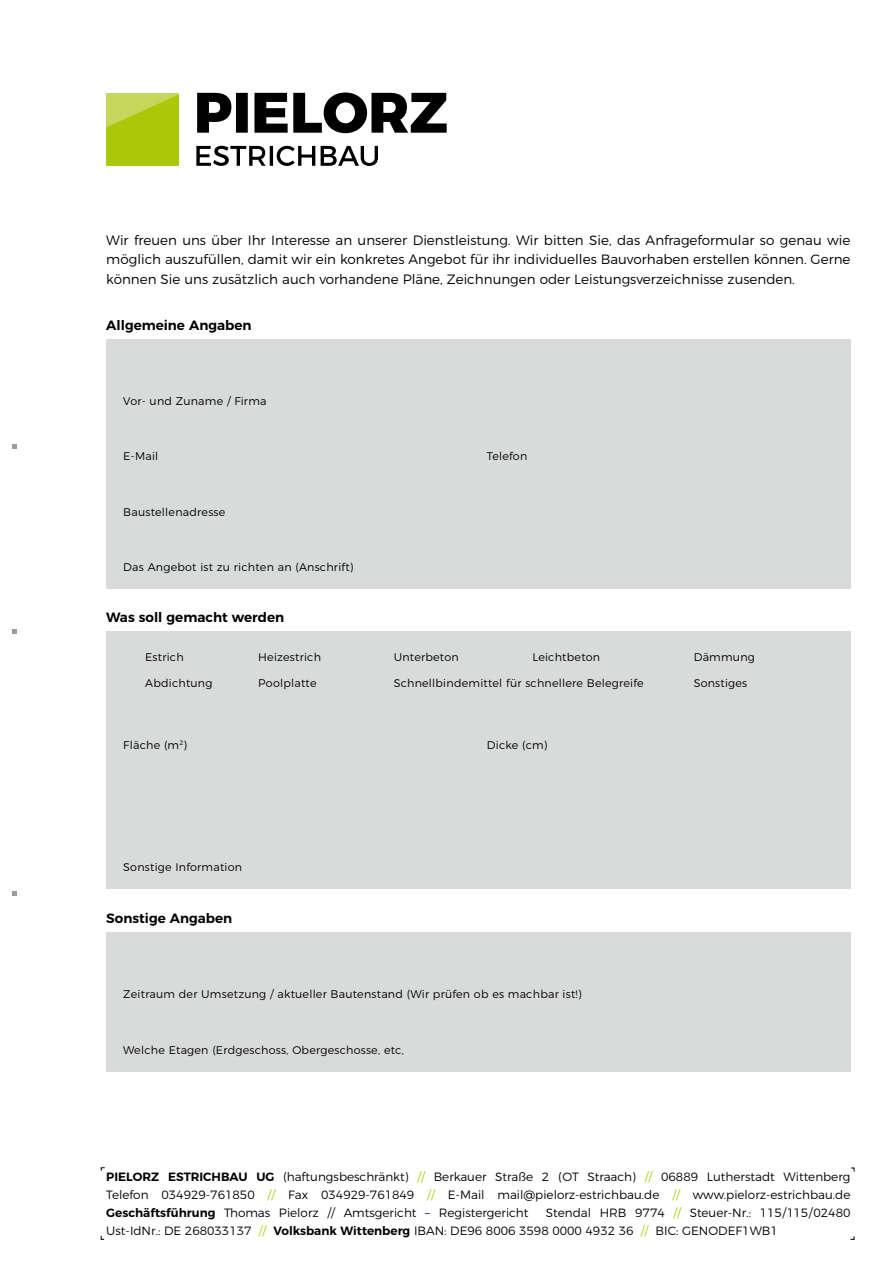
<style>
.page{position:relative;width:893px;height:1263px;background:#fff}
.page>*{position:absolute;margin:0;border:0;box-sizing:border-box;transform-origin:0 0}
.t1{font:300 13.5px/19.5px "Montserrat";color:#000;text-align:justify}
.t2{font:600 13.5px "Montserrat";color:#000}
.t3{font:300 12px/18px "Montserrat";color:#000;text-align:justify}
.t4{font:300 11.1px "Montserrat";letter-spacing:.02em;color:#000}
.s1{font-weight:600}
.s2{color:#aac807}
</style>
<div class="page">
<svg style="left:106px;top:94px;width:73px;height:72px;background:#b0cb1b"></svg>
<svg style="left:196px;top:146px;width:182px;height:20px"></svg>
<svg style="left:197px;top:92px;width:250px;height:41px"></svg>
<svg style="left:13px;top:444px;width:4px;height:5px"></svg>
<svg style="left:13px;top:629px;width:4px;height:5px"></svg>
<svg style="left:13px;top:891px;width:4px;height:4px"></svg>
<div style="left:106px;top:339px;width:744px;height:249px;background:#d9dada"></div>
<div style="left:106px;top:932px;width:744px;height:139px;background:#d9dada"></div>
<div style="left:106px;top:631px;width:744px;height:258px;background:#d9dada"></div>
<p class="t1" style="left:106px;top:229px;width:746px">Wir freuen uns über Ihr Interesse an unserer Dienstleistung. Wir bitten Sie, das Anfrageformular so genau wie möglich auszufüllen, damit wir ein konkretes Angebot für ihr individuelles Bauvorhaben erstellen können. Gerne können Sie uns zusätzlich auch vorhandene Pläne, Zeichnungen oder Leistungsverzeichnisse zusenden.</p>
<p class="t2" style="left:106px;top:314px;width:147px">Allgemeine Angaben</p>
<p class="t4" style="left:123px;top:392px;width:145px">Vor- und Zuname / Firma</p>
<p class="t4" style="left:123px;top:448px;width:37px">E-Mail</p>
<p class="t4" style="left:123px;top:503px;width:104px">Baustellenadresse</p>
<p class="t4" style="left:123px;top:558px;width:232px">Das Angebot ist zu richten an (Anschrift)</p>
<p class="t2" style="left:106px;top:607px;width:179px">Was soll gemacht werden</p>
<p class="t4" style="left:145px;top:648px;width:40px">Estrich</p>
<p class="t4" style="left:145px;top:674px;width:69px">Abdichtung</p>
<p class="t4" style="left:123px;top:736px;width:65px">Fläche (m<sup>2</sup>)</p>
<p class="t4" style="left:258px;top:648px;width:64px">Heizestrich</p>
<p class="t4" style="left:258px;top:674px;width:60px">Poolplatte</p>
<p class="t4" style="left:487px;top:448px;width:42px">Telefon</p>
<p class="t4" style="left:394px;top:648px;width:67px">Unterbeton</p>
<p class="t4" style="left:394px;top:674px;width:251px">Schnellbindemittel für schnellere Belegreife</p>
<p class="t4" style="left:532px;top:648px;width:69px">Leichtbeton</p>
<p class="t4" style="left:694px;top:648px;width:63px">Dämmung</p>
<p class="t4" style="left:694px;top:674px;width:55px">Sonstiges</p>
<p class="t4" style="left:487px;top:736px;width:62px">Dicke (cm)</p>
<p class="t4" style="left:123px;top:859px;width:120px">Sonstige Information</p>
<p class="t2" style="left:106px;top:907px;width:127px">Sonstige Angaben</p>
<p class="t4" style="left:123px;top:986px;width:460px">Zeitraum der Umsetzung / aktueller Bautenstand (Wir prüfen ob es machbar ist!)</p>
<p class="t4" style="left:123px;top:1041px;width:282px">Welche Etagen (Erdgeschoss, Obergeschosse, etc,</p>
<p class="t3" style="left:106px;top:1167px;width:746px"><span class="s1">PIELORZ ESTRICHBAU UG</span> (haftungsbeschränkt) <span class="s2">//</span> Berkauer Straße 2 (OT Straach) <span class="s2">//</span> 06889 Lutherstadt Wittenberg Telefon 034929-761850 <span class="s2">//</span> Fax 034929-761849 <span class="s2">//</span> E-Mail mail@pielorz-estrichbau.de <span class="s2">//</span> www.pielorz-estrichbau.de <span class="s1">Geschäftsführung</span> Thomas Pielorz // Amtsgericht – Registergericht</p>
<p class="t3" style="left:106px;top:1203px;width:746px;text-indent:440px">Stendal HRB 9774 <span class="s2">//</span> Steuer-Nr.: 115/115/02480<br>Ust-IdNr.: DE 268033137 <span class="s2">//</span> <span class="s1">Volksbank Wittenberg</span> IBAN: DE96 8006 3598 0000 4932 36 <span class="s2">//</span> BIC: GENODEF1WB1</p>
</div>
